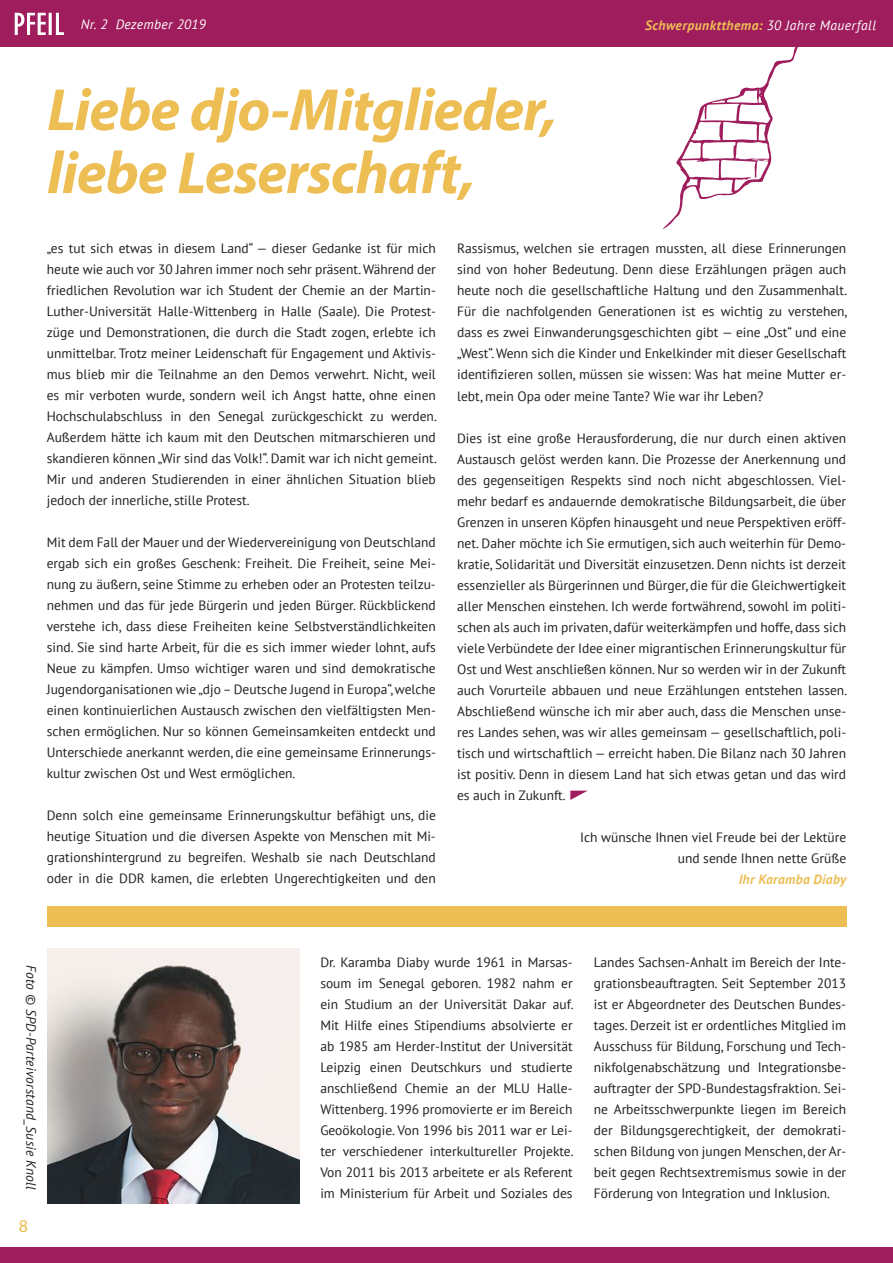
<style>
.page{position:relative;width:893px;height:1263px;background:#fff}
.page>*{position:absolute;margin:0;border:0;box-sizing:border-box;transform-origin:0 0}
.t1{font:italic 700 60px/63px "Myriad Pro";letter-spacing:-.015em;color:#edbe54}
.t2{font:18px "Myriad Pro";color:#edbe54}
.t3{font:13.5px/21px "PT Sans";color:#231f20;text-align:justify}
.t4{font:italic 700 13.5px "PT Sans";letter-spacing:.03em;color:#edbe54}
.t5{font:italic 13.5px "PT Sans";letter-spacing:.02em;color:#231f20}
.t6{font:italic 13.5px "PT Sans";letter-spacing:.025em;color:#fff}
.s1{font-weight:400;color:#fff}
</style>
<div class="page">
<div style="left:0;top:0;width:893px;height:47px;background:#9f1d5c"></div>
<div style="left:0;top:1247px;width:893px;height:16px;background:#9f1d5c"></div>
<svg style="left:15px;top:13px;width:49px;height:22px"></svg>
<svg style="left:663px;top:47px;width:135px;height:182px"></svg>
<img style="left:47px;top:948px;width:252px;height:255px">
<div style="left:47px;top:906px;width:799px;height:20px;background:#edbe54"></div>
<svg style="left:570px;top:791px;width:17px;height:9px"></svg>
<p class="t6" style="left:81px;top:16px;width:127px">Nr. 2 Dezember 2019</p>
<h1 class="t1" style="left:47px;top:76px;width:511px">Liebe djo-Mitglieder, liebe Leserschaft,</h1>
<p class="t4" style="left:645px;top:16px;width:232px">Schwerpunktthema: <span class="s1">30 Jahre Mauerfall</span></p>
<p class="t3" style="left:47px;top:238px;width:392px">„es tut sich etwas in diesem Land“ — dieser Gedanke ist für mich heute wie auch vor 30 Jahren immer noch sehr präsent. Während der friedlichen Revolution war ich Student der Chemie an der Martin-Luther-Universität Halle-Wittenberg in Halle (Saale). Die Protest&shy;züge und Demonstrationen, die durch die Stadt zogen, erlebte ich unmittelbar. Trotz meiner Leidenschaft für Engagement und Aktivis&shy;mus blieb mir die Teilnahme an den Demos verwehrt. Nicht, weil es mir verboten wurde, sondern weil ich Angst hatte, ohne einen Hochschulabschluss in den Senegal zurückgeschickt zu werden.<br>Außerdem hätte ich kaum mit den Deutschen mitmarschieren und skandieren können „Wir sind das Volk!“. Damit war ich nicht gemeint.<br>Mir und anderen Studierenden in einer ähnlichen Situation blieb jedoch der innerliche, stille Protest.</p>
<p class="t3" style="left:47px;top:532px;width:391px">Mit dem Fall der Mauer und der Wiedervereinigung von Deutschland ergab sich ein großes Geschenk: Freiheit. Die Freiheit, seine Mei&shy;nung zu äußern, seine Stimme zu erheben oder an Protesten teilzu&shy;nehmen und das für jede Bürgerin und jeden Bürger. Rückblickend verstehe ich, dass diese Freiheiten keine Selbstverständlichkeiten sind. Sie sind harte Arbeit, für die es sich immer wieder lohnt, aufs Neue zu kämpfen. Umso wichtiger waren und sind demokratische Jugendorganisationen wie „djo – Deutsche Jugend in Europa“, welche einen kontinuierlichen Austausch zwischen den vielfältigsten Men&shy;schen ermöglichen. Nur so können Gemeinsamkeiten entdeckt und Unterschiede anerkannt werden, die eine gemeinsame Erinnerungs&shy;kultur zwischen Ost und West ermöglichen.</p>
<p class="t3" style="left:47px;top:805px;width:391px">Denn solch eine gemeinsame Erinnerungskultur befähigt uns, die heutige Situation und die diversen Aspekte von Menschen mit Mi&shy;grationshintergrund zu begreifen. Weshalb sie nach Deutschland oder in die DDR kamen, die erlebten Ungerechtigkeiten und den</p>
<p class="t3" style="left:457px;top:238px;width:392px">Rassismus, welchen sie ertragen mussten, all diese Erinnerungen sind von hoher Bedeutung. Denn diese Erzählungen prägen auch heute noch die gesellschaftliche Haltung und den Zusammenhalt.<br>Für die nachfolgenden Generationen ist es wichtig zu verstehen, dass es zwei Einwanderungsgeschichten gibt — eine „Ost“ und eine „West“. Wenn sich die Kinder und Enkelkinder mit dieser Gesellschaft identifizieren sollen, müssen sie wissen: Was hat meine Mutter er&shy;lebt, mein Opa oder meine Tante? Wie war ihr Leben?</p>
<p class="t3" style="left:457px;top:427px;width:392px">Dies ist eine große Herausforderung, die nur durch einen aktiven Austausch gelöst werden kann. Die Prozesse der Anerkennung und des gegenseitigen Respekts sind noch nicht abgeschlossen. Viel&shy;mehr bedarf es andauernde demokratische Bildungsarbeit, die über Grenzen in unseren Köpfen hinausgeht und neue Perspektiven eröff&shy;net. Daher möchte ich Sie ermutigen, sich auch weiterhin für Demo&shy;kratie, Solidarität und Diversität einzusetzen. Denn nichts ist derzeit essenzieller als Bürgerinnen und Bürger, die für die Gleichwertigkeit aller Menschen einstehen. Ich werde fortwährend, sowohl im politi&shy;schen als auch im privaten, dafür weiterkämpfen und hoffe, dass sich viele Verbündete der Idee einer migrantischen Erinnerungskultur für Ost und West anschließen können. Nur so werden wir in der Zukunft auch Vorurteile abbauen und neue Erzählungen entstehen lassen.<br>Abschließend wünsche ich mir aber auch, dass die Menschen unse&shy;res Landes sehen, was wir alles gemeinsam — gesellschaftlich, poli&shy;tisch und wirtschaftlich — erreicht haben. Die Bilanz nach 30 Jahren ist positiv. Denn in diesem Land hat sich etwas getan und das wird es auch in Zukunft.</p>
<p class="t3" style="left:580px;top:826px;width:268px;text-align:right">Ich wünsche Ihnen viel Freude bei der Lektüre und sende Ihnen nette Grüße</p>
<p class="t4" style="left:739px;top:870px;width:109px">Ihr Karamba Diaby</p>
<p class="t5" style="left:40px;top:965px;width:226px;rotate:90deg">Foto © SPD-Parteivorstand_Susie Knoll</p>
<h2 class="t2" style="left:19px;top:1215px;width:11px">8</h2>
<p class="t3" style="left:320px;top:951px;width:255px">Dr. Karamba Diaby wurde 1961 in Marsas&shy;soum im Senegal geboren. 1982 nahm er ein Studium an der Universität Dakar auf.<br>Mit Hilfe eines Stipendiums absolvierte er ab 1985 am Herder-Institut der Universität Leipzig einen Deutschkurs und studierte anschließend Chemie an der MLU Halle-Wittenberg. 1996 promovierte er im Bereich Geoökologie. Von 1996 bis 2011 war er Lei&shy;ter verschiedener interkultureller Projekte.<br>Von 2011 bis 2013 arbeitete er als Referent im Ministerium für Arbeit und Soziales des</p>
<p class="t3" style="left:594px;top:952px;width:254px">Landes Sachsen-Anhalt im Bereich der Inte&shy;grationsbeauftragten. Seit September 2013 ist er Abgeordneter des Deutschen Bundes&shy;tages. Derzeit ist er ordentliches Mitglied im Ausschuss für Bildung, Forschung und Tech&shy;nikfolgenabschätzung und Integrationsbe&shy;auftragter der SPD-Bundestagsfraktion. Sei&shy;ne Arbeitsschwerpunkte liegen im Bereich der Bildungsgerechtigkeit, der demokrati&shy;schen Bildung von jungen Menschen, der Ar&shy;beit gegen Rechtsextremismus sowie in der Förderung von Integration und Inklusion.</p>
</div>
